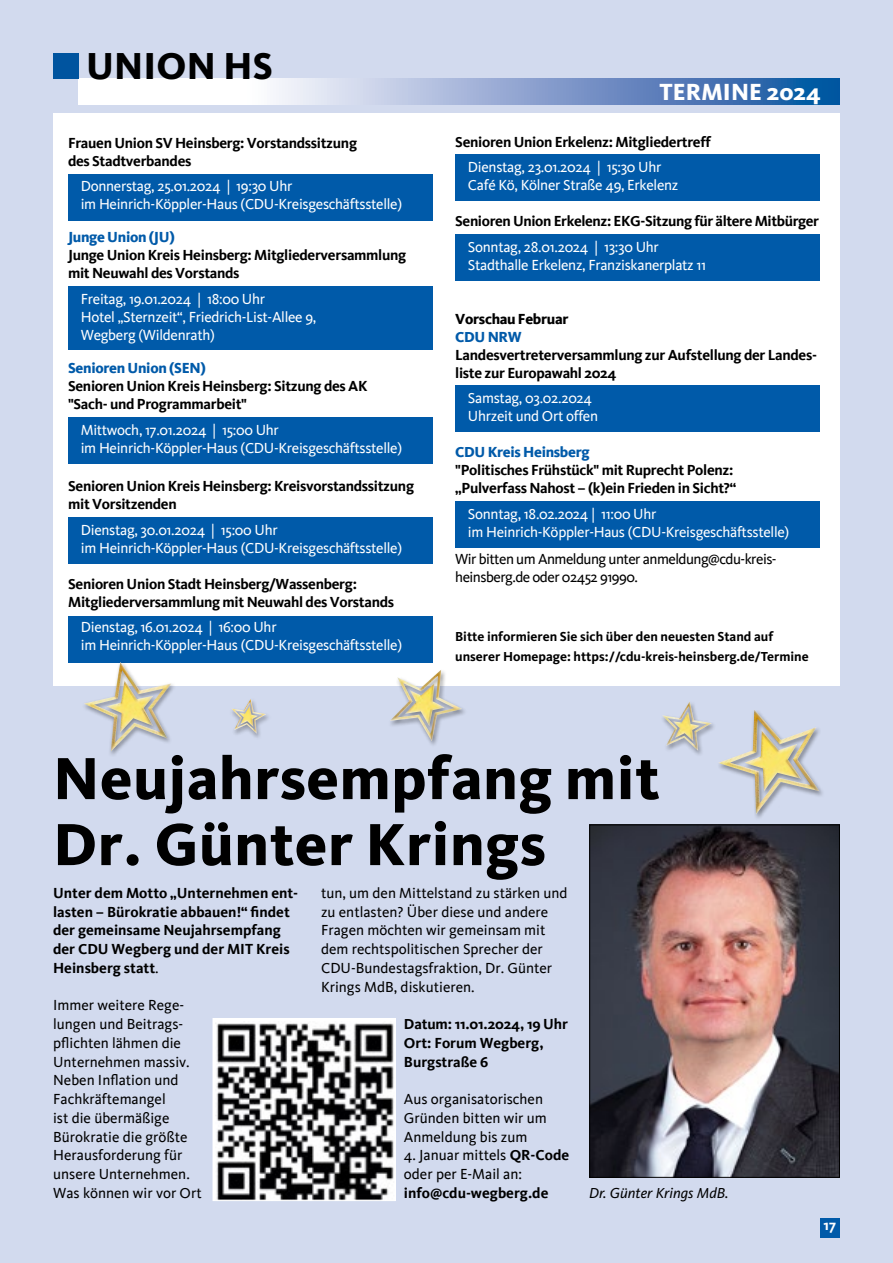
<style>
.page{position:relative;width:893px;height:1263px;background:#d2daee}
.page>*{position:absolute;margin:0;border:0;box-sizing:border-box;transform-origin:0 0}
.t1{font:800 61.5px/66px "Kievit";letter-spacing:.01em;color:#000}
.t2{font:800 38.7px "Kievit";letter-spacing:.005em;color:#000}
.t3{font:800 24px "Kievit";letter-spacing:.005em;color:#fff}
.t4{font:700 15px/18px "Kievit";letter-spacing:-.02em;color:#000}
.t5{font:15px/18px "Kievit";letter-spacing:-.02em;color:#fff}
.t6{font:15px/18.8px "Kievit";color:#000}
.t7{font:700 15px/18.8px "Kievit";color:#000}
.t8{font:15px/18px "Kievit";letter-spacing:-.035em;color:#000}
.t9{font:800 15px "Kievit";letter-spacing:-.02em;color:#005aa9}
.t10{font:italic 15px "Kievit OT";color:#000}
.t11{font:800 15px "Kievit";letter-spacing:-.02em;color:#000}
.t12{font:700 15px "Kievit";color:#fff}
.t13{font:700 13.5px/19.5px "Kievit OT";color:#000}
.s1{font-weight:400}
.s2{font-weight:700}
</style>
<div class="page">
<div style="left:820px;top:1218px;width:20px;height:19px;background:#005aa9"></div>
<img style="left:591px;top:826px;width:247px;height:350px">
<div style="left:589px;top:824px;width:251px;height:354px;border:1px solid #000"></div>
<div style="left:53px;top:113px;width:787px;height:573px;background:#fff"></div>
<svg style="left:79px;top:79px;width:761px;height:26px;background:#a0b6d8"></svg>
<div style="left:53px;top:53px;width:26px;height:26px;background:#00549f"></div>
<div style="left:68px;top:174px;width:365px;height:47px;background:#005aa9"></div>
<div style="left:68px;top:286px;width:365px;height:63px;background:#005aa9"></div>
<div style="left:68px;top:417px;width:365px;height:47px;background:#005aa9"></div>
<div style="left:455px;top:154px;width:365px;height:47px;background:#005aa9"></div>
<div style="left:455px;top:234px;width:365px;height:47px;background:#005aa9"></div>
<div style="left:455px;top:385px;width:365px;height:47px;background:#005aa9"></div>
<div style="left:455px;top:501px;width:365px;height:47px;background:#005aa9"></div>
<div style="left:68px;top:517px;width:365px;height:47px;background:#005aa9"></div>
<div style="left:68px;top:616px;width:365px;height:47px;background:#005aa9"></div>
<div style="left:81px;top:661px;width:96px;height:97px;background:#000;opacity:.4"></div>
<img style="left:84px;top:662px;width:88px;height:90px">
<div style="left:660px;top:700px;width:57px;height:57px;background:#000;opacity:.4"></div>
<img style="left:662px;top:701px;width:50px;height:50px">
<div style="left:387px;top:669px;width:81px;height:79px;background:#000;opacity:.4"></div>
<img style="left:390px;top:670px;width:72px;height:71px">
<div style="left:715px;top:709px;width:110px;height:112px;background:#d2daee"></div>
<img style="left:719px;top:710px;width:101px;height:104px">
<img style="left:215px;top:1022px;width:178px;height:177px">
<div style="left:213px;top:1018px;width:182px;height:183px;border:1px solid #fff"></div>
<div style="left:230px;top:697px;width:42px;height:43px;background:#000;opacity:.4"></div>
<img style="left:231px;top:698px;width:35px;height:36px">
<h2 class="t2" style="left:86px;top:43px;width:188px">UNION HS</h2>
<p class="t4" style="left:68px;top:134px;width:291px">Frauen U nion SV Heinsberg: Vorstandssitzung des Stadtverbandes</p>
<p class="t5" style="left:81px;top:178px;width:323px">Donnerstag, 25.01.2024 | 19:30 Uhr<br>im Heinrich-Köppler-Haus (CDU-Kreisgeschäftsstelle)</p>
<p class="t9" style="left:68px;top:228px;width:108px">Junge Union (JU)</p>
<p class="t4" style="left:68px;top:246px;width:340px">Junge U nion Kreis Heinsberg: Mitgliederversammlung mit N euwahl des Vorstands</p>
<p class="t5" style="left:81px;top:290px;width:186px">Freitag, 19.01.2024 | 18:00 Uhr</p>
<p class="t5" style="left:68px;top:308px;width:250px">H otel „Sternzeit“, Friedrich-List-Allee 9,</p>
<p class="t5" style="left:81px;top:326px;width:136px">Wegberg (Wildenrath)</p>
<p class="t9" style="left:68px;top:359px;width:139px">Senioren Union (SEN)</p>
<p class="t4" style="left:68px;top:377px;width:301px">Senioren U nion Kreis Heinsberg: Sitzung des AK "Sach- und Programmarbeit"</p>
<p class="t5" style="left:81px;top:421px;width:323px">Mittwoch, 17.01.2024 | 15:00 Uhr<br>im Heinrich-Köppler-Haus (CDU-Kreisgeschäftsstelle)</p>
<p class="t4" style="left:68px;top:477px;width:347px">Senioren U nion Kreis Heinsberg: Kreisvorstandssitzung mit Vorsitzenden</p>
<p class="t5" style="left:81px;top:521px;width:323px">Dienstag, 30.01.2024 | 15:00 Uhr<br>im Heinrich-Köppler-Haus (CDU-Kreisgeschäftsstelle)</p>
<p class="t4" style="left:68px;top:575px;width:327px">Senioren U nion Stadt Heinsberg/Wassenberg:<br>Mitgliederversammlung mit Neuwahl des Vorstands</p>
<p class="t5" style="left:81px;top:618px;width:323px">Dienstag, 16.01.2024 | 16:00 Uhr<br>im Heinrich-Köppler-Haus (CDU-Kreisgeschäftsstelle)</p>
<h3 class="t3" style="left:660px;top:78px;width:163px">TERMINE 2024</h3>
<p class="t4" style="left:455px;top:133px;width:257px">Senioren U nion Erkelenz: Mitgliedertreff</p>
<p class="t5" style="left:468px;top:158px;width:212px">Dienstag, 23.01.2024 | 15:30 Uhr<br>Café Kö, Kölner Straße 49, Erkelenz</p>
<p class="t4" style="left:455px;top:212px;width:365px">Senioren U nion Erkelenz: EKG-Sitzung für ältere Mitbürger</p>
<p class="t5" style="left:468px;top:238px;width:240px">Sonntag, 28.01.2024 | 13:30 Uhr<br>Stadthalle Erkelenz, Franziskanerplatz 11</p>
<p class="t11" style="left:455px;top:310px;width:115px">Vorschau Februar</p>
<p class="t9" style="left:455px;top:328px;width:68px">CDU NRW</p>
<p class="t4" style="left:455px;top:346px;width:363px">Landesvertreterversammlung zur Aufstellung der Landes&shy;liste zur Europawahl 2024</p>
<p class="t5" style="left:468px;top:389px;width:132px">Samstag, 03.02.2024<br>Uhrzeit und Ort offen</p>
<p class="t9" style="left:455px;top:443px;width:136px">CDU Kreis Heinsberg</p>
<p class="t4" style="left:455px;top:461px;width:283px">"Politisches Frühstück" mit Ruprecht Polenz: „Pulverfass N ahost – (k)ein Frieden in Sicht?“</p>
<p class="t5" style="left:468px;top:505px;width:323px">Sonntag, 18.02.2024 | 11:00 Uhr<br>im Heinrich-Köppler-Haus (CDU-Kreisgeschäftsstelle)</p>
<p class="t8" style="left:455px;top:550px;width:323px">Wir bitten um Anmeldung unter anmeldung@cdu-kreis&shy;heinsberg.de oder 02452 91990.</p>
<p class="t13" style="left:455px;top:627px;width:355px">Bitte informieren Sie sich über den neuesten Stand auf unserer Homepage: https://cdu-kreis-heinsberg.de/Termine</p>
<h1 class="t1" style="left:53px;top:745px;width:608px">Neujahrsempfang mit<br>Dr. Günter Krings</h1>
<p class="t7" style="left:53px;top:883px;width:247px">U nter dem Motto „U nternehmen ent&shy;lasten – Bürokratie abbauen!“ findet der gemeinsame Neujahrsempfang der CDU Wegberg und der MIT Kreis<br>Heinsberg statt<span class="s1">.</span></p>
<p class="t6" style="left:53px;top:996px;width:150px">Immer weitere Rege&shy;lungen und Beitrags&shy;pflichten lähmen die<br>Unternehmen massiv.<br>Neben Inflation und<br>Fachkräftemangel<br>ist die übermäßige<br>Bürokratie die größte<br>Herausforderung für unsere Unternehmen.<br>Was können wir vor Ort</p>
<p class="t6" style="left:321px;top:884px;width:248px">tun, um den Mittelstand zu stärken und zu entlasten? Über diese und andere Fragen möchten wir gemeinsam mit dem rechtspolitischen Sprecher der CDU-Bundestagsfraktion, Dr. Günter Krings MdB, diskutieren.</p>
<p class="t4" style="left:404px;top:1015px;width:165px;line-height:18.8px">Datum: 11.01.2024, 19 U hr<br>Ort: Forum Wegberg,<br>Burgstraße 6</p>
<p class="t6" style="left:404px;top:1090px;width:144px">Aus organisatorischen<br>Gründen bitten wir um<br>Anmeldung bis zum</p>
<p class="t6" style="left:404px;top:1146px;width:167px">4. Januar mittels <span class="s2">QR-Code </span>oder per E-Mail an:</p>
<p class="t4" style="left:404px;top:1184px;width:146px">info@cdu-wegberg.de</p>
<p class="t10" style="left:589px;top:1184px;width:141px">Dr. Günter Krings MdB.</p>
<p class="t12" style="left:823px;top:1216px;width:14px">17</p>
</div>
